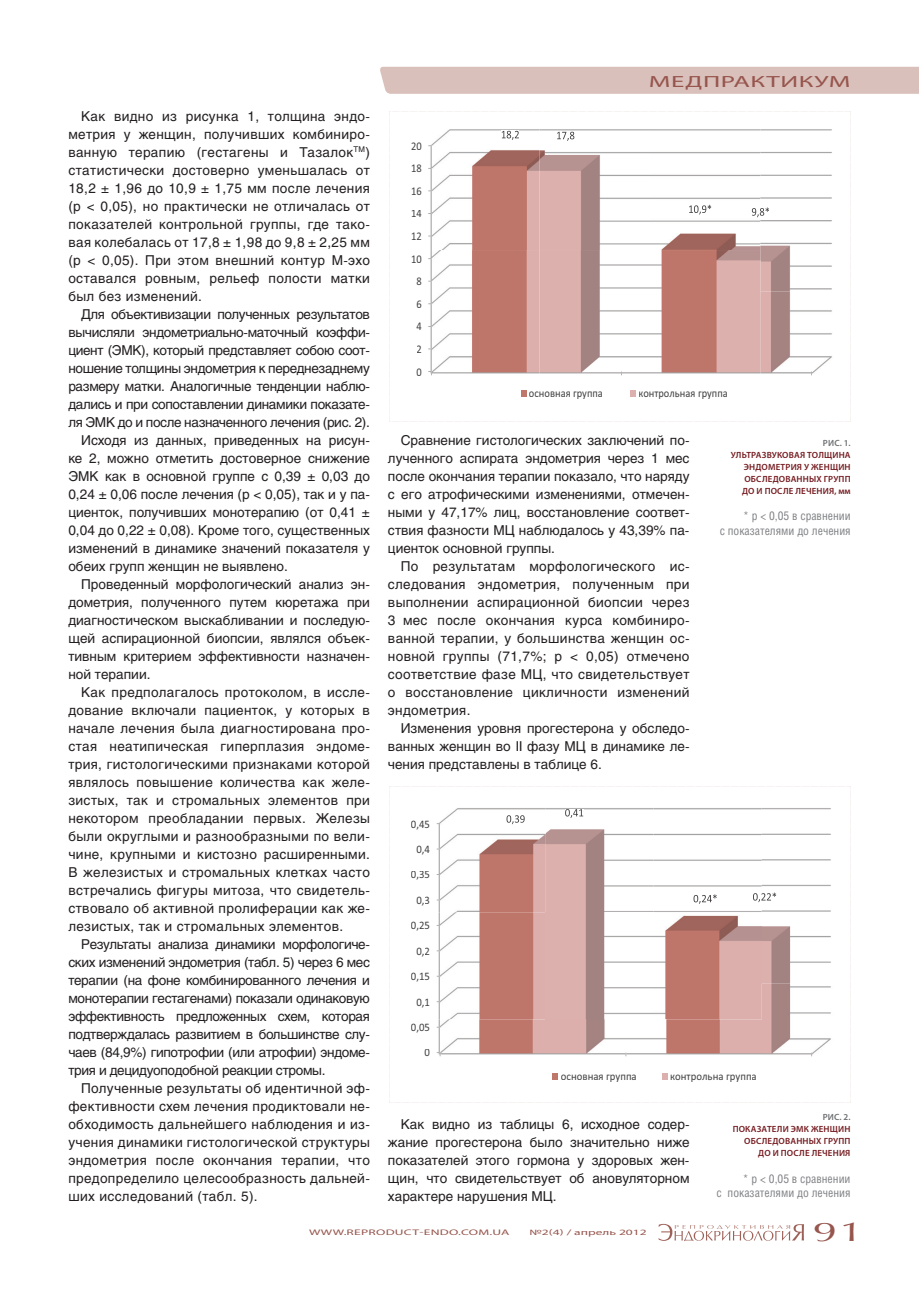
<style>
.page{position:relative;width:919px;height:1289px;background:#fff}
.page>*{position:absolute;margin:0;border:0;box-sizing:border-box;transform-origin:0 0}
.t1{font:27px "AG Opus High Resolution";color:#96554d;scale:1.67 1}
.t2{font:16.2px "Myriad Pro";letter-spacing:.02em;color:#96554d;scale:1.67 1}
.t3{font:13.5px/18px "Helios";color:#231f20;text-align:justify}
.t4{font:13.5px "Helios";letter-spacing:.025em;color:#231f20}
.t5{font:13.5px "Helios";letter-spacing:-.025em;color:#231f20}
.t6{font:12px/14.4px "Helios Cond";color:#808285;text-align:right}
.t7{font:11.7px "Calibri";color:#413f3f;scale:.89 1}
.t8{font:11.4px "Calibri";color:#413f3f;scale:.94 1}
.t9{font:600 9px/12px "Myriad Pro";letter-spacing:.02em;color:#751c21;text-align:justify}
.t10{font:600 9px "Myriad Pro";letter-spacing:.02em;color:#6d6f71}
.t11{font:8.1px "Myriad Pro";letter-spacing:.02em;color:#96554d;scale:1.67 1}
.t12{font:8.1px "Myriad Pro";color:#96554d;scale:1.67 1}
</style>
<div class="page">
<svg style="left:658px;top:1223px;width:146px;height:18px"></svg>
<div style="left:380px;top:67px;width:538px;height:27px;background:#d9c0ba"></div>
<svg style="left:389px;top:111px;width:461px;height:311px"></svg>
<svg style="left:389px;top:786px;width:461px;height:316px"></svg>
<p class="t3" style="left:68px;top:107px;width:303px;text-indent:13px">Как видно из рисунка 1, толщина эндо&shy;метрия у женщин, получивших комбиниро&shy;ванную терапию (гестагены и Тазалок<sup>ТМ</sup>) статистически достоверно уменьшалась от 18,2 ± 1,96 до 10,9 ± 1,75 мм после лечения (р &lt; 0,05), но практически не отличалась от показателей контрольной группы, где тако&shy;вая колебалась от 17,8 ± 1,98 до 9,8 ± 2,25 мм (р &lt; 0,05). При этом внешний контур М-эхо оставался ровным, рельеф полости матки был без изменений.</p>
<p class="t5" style="left:81px;top:306px;width:290px">Для объективизации полученных результатов</p>
<p class="t5" style="left:68px;top:324px;width:303px">вычисляли эндометриально-маточный коэффи-</p>
<p class="t5" style="left:68px;top:342px;width:303px">циент (ЭМК), который представляет собою соот-</p>
<p class="t5" style="left:68px;top:360px;width:303px">ношение толщины эндометрия к переднезаднему</p>
<p class="t5" style="left:68px;top:378px;width:303px">размеру матки. Аналогичные тенденции наблю-</p>
<p class="t5" style="left:68px;top:396px;width:303px">дались и при сопоставлении динамики показате-</p>
<p class="t5" style="left:68px;top:414px;width:303px">ля ЭМК до и после назначенного лечения (рис. 2).</p>
<p class="t3" style="left:81px;top:431px;width:290px">Исходя из данных, приведенных на рисун-</p>
<p class="t3" style="left:68px;top:449px;width:303px">ке 2, можно отметить достоверное снижение</p>
<p class="t3" style="left:68px;top:467px;width:303px">ЭМК как в основной группе с 0,39 ± 0,03 до</p>
<p class="t3" style="left:68px;top:485px;width:303px">0,24 ± 0,06 после лечения (р &lt; 0,05), так и у па-</p>
<p class="t3" style="left:68px;top:503px;width:303px">циенток, получивших монотерапию (от 0,41 ±</p>
<p class="t3" style="left:68px;top:521px;width:303px">0,04 до 0,22 ± 0,08). Кроме того, существенных</p>
<p class="t3" style="left:68px;top:539px;width:303px">изменений в динамике значений показателя у</p>
<p class="t3" style="left:68px;top:557px;width:221px">обеих групп женщин не выявлено.</p>
<p class="t3" style="left:81px;top:575px;width:290px">Проведенный морфологический анализ эн-</p>
<p class="t3" style="left:68px;top:593px;width:303px">дометрия, полученного путем кюретажа при</p>
<p class="t3" style="left:68px;top:611px;width:303px">диагностическом выскабливании и последую-</p>
<p class="t3" style="left:68px;top:629px;width:303px">щей аспирационной биопсии, являлся объек-</p>
<p class="t3" style="left:68px;top:647px;width:303px">тивным критерием эффективности назначен-</p>
<p class="t3" style="left:68px;top:665px;width:84px">ной терапии.</p>
<p class="t4" style="left:81px;top:684px;width:290px">Как предполагалось протоколом, в иссле-</p>
<p class="t4" style="left:68px;top:702px;width:303px">дование включали пациенток, у которых в</p>
<p class="t4" style="left:68px;top:720px;width:303px">начале лечения была диагностирована про-</p>
<p class="t4" style="left:68px;top:738px;width:303px">стая неатипическая гиперплазия эндоме-</p>
<p class="t4" style="left:68px;top:756px;width:303px">трия, гистологическими признаками которой</p>
<p class="t4" style="left:68px;top:774px;width:303px">являлось повышение количества как желе-</p>
<p class="t4" style="left:68px;top:792px;width:303px">зистых, так и стромальных элементов при</p>
<p class="t4" style="left:68px;top:810px;width:303px">некотором преобладании первых. Железы</p>
<p class="t4" style="left:68px;top:828px;width:303px">были округлыми и разнообразными по вели-</p>
<p class="t4" style="left:68px;top:846px;width:303px">чине, крупными и кистозно расширенными.</p>
<p class="t4" style="left:68px;top:864px;width:303px">В железистых и стромальных клетках часто</p>
<p class="t4" style="left:68px;top:882px;width:303px">встречались фигуры митоза, что свидетель-</p>
<p class="t4" style="left:68px;top:900px;width:303px">ствовало об активной пролиферации как же-</p>
<p class="t4" style="left:68px;top:918px;width:276px">лезистых, так и стромальных элементов.</p>
<p class="t5" style="left:81px;top:936px;width:290px">Результаты анализа динамики морфологиче-</p>
<p class="t5" style="left:68px;top:954px;width:303px">ских изменений эндометрия (табл. 5) через 6 мес</p>
<p class="t5" style="left:68px;top:972px;width:303px">терапии (на фоне комбинированного лечения и</p>
<p class="t5" style="left:68px;top:990px;width:303px">монотерапии гестагенами) показали одинаковую</p>
<p class="t5" style="left:68px;top:1008px;width:303px">эффективность предложенных схем, которая</p>
<p class="t5" style="left:68px;top:1026px;width:303px">подтверждалась развитием в большинстве слу-</p>
<p class="t5" style="left:68px;top:1044px;width:303px">чаев (84,9%) гипотрофии (или атрофии) эндоме-</p>
<p class="t5" style="left:68px;top:1062px;width:258px">трия и децидуоподобной реакции стромы.</p>
<p class="t4" style="left:81px;top:1080px;width:290px">Полученные результаты об идентичной эф-</p>
<p class="t4" style="left:68px;top:1098px;width:303px">фективности схем лечения продиктовали не-</p>
<p class="t4" style="left:68px;top:1116px;width:303px">обходимость дальнейшего наблюдения и из-</p>
<p class="t4" style="left:68px;top:1134px;width:303px">учения динамики гистологической структуры</p>
<p class="t4" style="left:68px;top:1152px;width:303px">эндометрия после окончания терапии, что</p>
<p class="t4" style="left:68px;top:1170px;width:303px">предопределило целесообразность дальней-</p>
<p class="t4" style="left:68px;top:1188px;width:191px">ших исследований (табл. 5).</p>
<p class="t7" style="left:411px;top:138px;width:13px">20</p>
<p class="t7" style="left:411px;top:161px;width:13px">18</p>
<p class="t7" style="left:411px;top:184px;width:13px">16</p>
<p class="t7" style="left:411px;top:206px;width:13px">14</p>
<p class="t7" style="left:411px;top:229px;width:13px">12</p>
<p class="t7" style="left:411px;top:251px;width:13px">10</p>
<p class="t7" style="left:416px;top:274px;width:7px">8</p>
<p class="t7" style="left:416px;top:296px;width:7px">6</p>
<p class="t7" style="left:416px;top:319px;width:7px">4</p>
<p class="t7" style="left:416px;top:341px;width:7px">2</p>
<p class="t7" style="left:416px;top:364px;width:7px">0</p>
<p class="t2" style="left:648px;top:71px;width:122px">МЕДПРАКТИКУМ</p>
<p class="t7" style="left:529px;top:385px;width:85px">основная группа</p>
<p class="t7" style="left:638px;top:385px;width:102px">контрольная группа</p>
<p class="t3" style="left:388px;top:431px;width:303px;text-indent:13px">Сравнение гистологических заключений по&shy;лученного аспирата эндометрия через 1 мес после окончания терапии показало, что наряду с его атрофическими изменениями, отмечен&shy;ными у 47,17% лиц, восстановление соответ&shy;ствия фазности МЦ наблюдалось у 43,39% па&shy;циенток основной группы.</p>
<p class="t3" style="left:388px;top:557px;width:303px;text-indent:13px">По результатам морфологического ис&shy;следования эндометрия, полученным при выполнении аспирационной биопсии через 3 мес после окончания курса комбиниро&shy;ванной терапии, у большинства женщин ос&shy;новной группы (71,7%; р &lt; 0,05) отмечено соответствие фазе МЦ, что свидетельствует о восстановление цикличности изменений эндометрия.</p>
<p class="t3" style="left:388px;top:719px;width:303px;text-indent:13px">Изменения уровня прогестерона у обследо&shy;ванных женщин во ІІ фазу МЦ в динамике ле&shy;чения представлены в таблице 6.</p>
<p class="t8" style="left:411px;top:816px;width:22px">0,45</p>
<p class="t8" style="left:416px;top:842px;width:16px">0,4</p>
<p class="t8" style="left:411px;top:867px;width:22px">0,35</p>
<p class="t8" style="left:416px;top:892px;width:16px">0,3</p>
<p class="t8" style="left:411px;top:918px;width:22px">0,25</p>
<p class="t8" style="left:416px;top:943px;width:16px">0,2</p>
<p class="t8" style="left:411px;top:969px;width:22px">0,15</p>
<p class="t8" style="left:416px;top:994px;width:16px">0,1</p>
<p class="t8" style="left:411px;top:1020px;width:22px">0,05</p>
<p class="t8" style="left:424px;top:1045px;width:7px">0</p>
<p class="t10" style="left:822px;top:437px;width:29px">РИС. 1.</p>
<p class="t9" style="left:742px;top:448px;width:110px;text-indent:-11px">УЛЬТРАЗВУКОВАЯ ТОЛЩИНА ЭНДОМЕТРИЯ У ЖЕНЩИН ОБСЛЕДОВАННЫХ ГРУПП ДО И ПОСЛЕ ЛЕЧЕНИЯ, мм</p>
<p class="t6" style="left:719px;top:508px;width:132px">* р &lt; 0,05 в сравнении<br>с показателями до лечения</p>
<p class="t8" style="left:560px;top:1068px;width:82px">основная группа</p>
<p class="t8" style="left:670px;top:1068px;width:94px">контрольна группа</p>
<p class="t3" style="left:388px;top:1115px;width:303px;text-indent:13px">Как видно из таблицы 6, исходное содер&shy;жание прогестерона было значительно ниже показателей этого гормона у здоровых жен&shy;щин, что свидетельствует об ановуляторном характере нарушения МЦ.</p>
<p class="t10" style="left:822px;top:1111px;width:29px">РИС. 2.</p>
<p class="t9" style="left:732px;top:1123px;width:119px;text-align:right">ПОКАЗАТЕЛИ ЭМК ЖЕНЩИН<br>ОБСЛЕДОВАННЫХ ГРУПП<br>ДО И ПОСЛЕ ЛЕЧЕНИЯ</p>
<p class="t6" style="left:716px;top:1171px;width:136px">* р &lt; 0,05 в сравнении<br>с показателями до лечения</p>
<p class="t11" style="left:309px;top:1227px;width:121px">WWW.REPRODUCT-ENDO.COM.UA</p>
<p class="t12" style="left:529px;top:1227px;width:72px">№2(4) / апрель 2012</p>
<h1 class="t1" style="left:812px;top:1216px;width:32px">91</h1>
</div>
